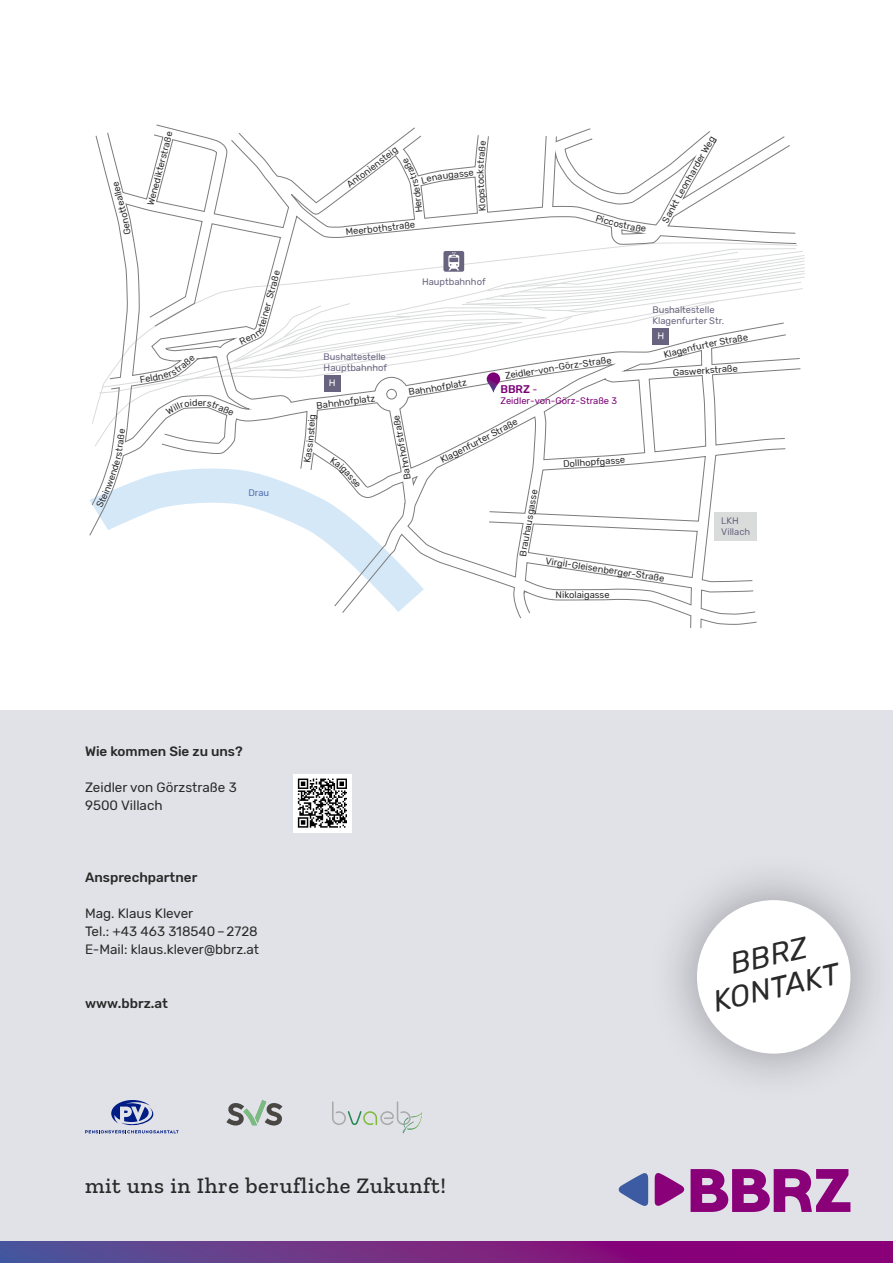
<style>
.page{position:relative;width:893px;height:1263px;background:#fff}
.page>*{position:absolute;margin:0;border:0;box-sizing:border-box;transform-origin:0 0}
.t1{font:italic 29.85px/32.5px "Rubik";color:#292929;text-align:center}
.t2{font:500 22.5px "Zilla Slab";letter-spacing:.03em;color:#292929}
.Fließtext_Rubik_9pt{font:13.5px "Rubik";color:#292929}
.Überschrift_3_Rubik{font:500 13.5px "Rubik";color:#292929}
.t3{font:500 11.1px "Rubik";color:#7b0076}
.t4{font:9.45px "Rubik";letter-spacing:-.005em;color:#292929}
.t5{font:9.45px/11.2px "Rubik";color:#68647f}
.t6{font:9.45px "Rubik";color:#7b0076}
.t7{font:9.45px "Rubik";color:#536eaf}
.s1{font-weight:400;font-size:10.2px}
</style>
<div class="page">
<div style="left:0;top:710px;width:893px;height:553px;background:#e1e2e8"></div>
<svg style="left:0;top:1242px;width:893px;height:21px;background:#742583"></svg>
<svg style="left:89px;top:125px;width:709px;height:504px"></svg>
<svg style="left:524px;top:590px;width:3px;height:4px"></svg>
<div style="left:715px;top:512px;width:42px;height:29px;background:#dadcdc"></div>
<div style="left:647px;top:850px;width:246px;height:253px;background:#000;opacity:.35"></div>
<div style="left:697px;top:900px;width:153px;height:153px;background:#fff;border-radius:50%"></div>
<div style="left:293px;top:774px;width:58px;height:58px;background:#fff"></div>
<svg style="left:298px;top:778px;width:49px;height:50px"></svg>
<svg style="left:85px;top:1100px;width:93px;height:33px"></svg>
<svg style="left:332px;top:1101px;width:90px;height:32px"></svg>
<svg style="left:226px;top:1100px;width:56px;height:25px"></svg>
<svg style="left:619px;top:1173px;width:29px;height:33px"></svg>
<svg style="left:655px;top:1173px;width:29px;height:33px"></svg>
<svg style="left:691px;top:1169px;width:159px;height:43px"></svg>
<svg style="left:166px;top:399px;width:46px;height:15px"></svg>
<svg style="left:228px;top:409px;width:6px;height:6px"></svg>
<svg style="left:96px;top:452px;width:26px;height:56px"></svg>
<svg style="left:120px;top:429px;width:5px;height:5px"></svg>
<svg style="left:477px;top:141px;width:9px;height:43px"></svg>
<svg style="left:330px;top:457px;width:30px;height:31px"></svg>
<svg style="left:308px;top:414px;width:9px;height:26px"></svg>
<svg style="left:403px;top:468px;width:8px;height:11px"></svg>
<svg style="left:394px;top:415px;width:8px;height:16px"></svg>
<svg style="left:564px;top:460px;width:5px;height:7px"></svg>
<svg style="left:611px;top:458px;width:14px;height:6px"></svg>
<svg style="left:520px;top:550px;width:7px;height:6px"></svg>
<svg style="left:595px;top:593px;width:14px;height:5px"></svg>
<svg style="left:167px;top:132px;width:6px;height:5px"></svg>
<svg style="left:403px;top:157px;width:51px;height:55px"></svg>
<svg style="left:596px;top:214px;width:50px;height:18px"></svg>
<svg style="left:662px;top:216px;width:8px;height:10px"></svg>
<svg style="left:706px;top:136px;width:11px;height:11px"></svg>
<svg style="left:123px;top:218px;width:8px;height:17px"></svg>
<svg style="left:102px;top:251px;width:703px;height:142px"></svg>
<svg style="left:440px;top:453px;width:14px;height:10px"></svg>
<svg style="left:487px;top:419px;width:31px;height:21px"></svg>
<p class="t4" style="left:120px;top:220px;width:40px;rotate:-105deg">otteal el e</p>
<p class="t4" style="left:145px;top:204px;width:73px;rotate:-75deg">Wenedikterstraß</p>
<p class="t4" style="left:114px;top:451px;width:19px;rotate:-82deg">traß</p>
<p class="t4" style="left:259px;top:317px;width:52px;rotate:-75deg">iner Straße</p>
<p class="t4" style="left:203px;top:397px;width:5px">r</p>
<p class="t4" style="left:214px;top:399px;width:19px;rotate:22deg">traß</p>
<p class="t7" style="left:248px;top:488px;width:22px">Drau</p>
<p class="t4" style="left:344px;top:181px;width:63px;rotate:-37deg">Antoniensteig</p>
<p class="t4" style="left:345px;top:226px;width:71px;rotate:-6deg">Meerbothstraße</p>
<p class="t4" style="left:453px;top:169px;width:22px;rotate:-6deg">asse</p>
<p class="t4" style="left:477px;top:212px;width:29px;rotate:-94deg">K ol pst</p>
<p class="t4" style="left:684px;top:176px;width:40px;rotate:-60deg">harder W</p>
<p class="t4" style="left:663px;top:214px;width:45px;rotate:-61deg">ankt Leon</p>
<p class="t5" style="left:422px;top:277px;width:65px">Hauptbahnhof</p>
<p class="t5" style="left:324px;top:351px;width:65px">Bushaltestelle<br>Hauptbahnhof</p>
<p class="t4" style="left:316px;top:400px;width:60px;rotate:-7deg">Bahnhofplatz</p>
<p class="t4" style="left:408px;top:387px;width:60px;rotate:-10deg">Bahnhofplatz</p>
<p class="t4" style="left:302px;top:462px;width:24px;rotate:-82deg">Kassi</p>
<p class="t4" style="left:401px;top:469px;width:39px;rotate:-101deg">hnhofstr</p>
<p class="t4" style="left:450px;top:450px;width:40px;rotate:-27deg">genfurte</p>
<p class="t4" style="left:517px;top:368px;width:49px;rotate:-9deg">dler-von-G</p>
<p class="t4" style="left:564px;top:361px;width:43px;rotate:-8deg">örz-Straß</p>
<p class="t3" style="left:500px;top:382px;width:39px">BBRZ <span class="s1">-</span></p>
<p class="t6" style="left:500px;top:395px;width:118px">Zeidler-von-Görz-Straße 3</p>
<p class="t4" style="left:518px;top:549px;width:63px;rotate:-80deg">rauhausgasse</p>
<p class="t4" style="left:569px;top:458px;width:42px;rotate:-3deg">ollhopfga</p>
<p class="t5" style="left:652px;top:304px;width:73px">Bushaltestelle<br>Klagenfurter Str.</p>
<p class="t4" style="left:663px;top:350px;width:35px;rotate:-15deg">Klagenf</p>
<p class="t4" style="left:719px;top:336px;width:30px;rotate:-10deg">Straße</p>
<p class="t4" style="left:672px;top:367px;width:66px;rotate:-4deg">Gaswerkstraße</p>
<p class="t5" style="left:721px;top:516px;width:31px;line-height:10.2px">LKH<br>Villach</p>
<p class="t4" style="left:547px;top:555px;width:122px;rotate:9deg">Virgil-Gleisenberger-Straße</p>
<p class="t4" style="left:556px;top:590px;width:41px">Nikolaiga</p>
<h3 class="Überschrift_3_Rubik" style="left:85px;top:744px;width:159px">Wie kommen Sie zu uns?</h3>
<p class="Fließtext_Rubik_9pt" style="left:85px;top:780px;width:153px">Zeidler von Görzstraße 3</p>
<p class="Fließtext_Rubik_9pt" style="left:85px;top:798px;width:79px">9500 Villach</p>
<h3 class="Überschrift_3_Rubik" style="left:85px;top:870px;width:114px">Ansprechpartner</h3>
<p class="Fließtext_Rubik_9pt" style="left:85px;top:906px;width:110px">Mag. Klaus Klever</p>
<p class="Fließtext_Rubik_9pt" style="left:85px;top:924px;width:174px">Tel.: +43 463 318540–2728</p>
<p class="Fließtext_Rubik_9pt" style="left:85px;top:942px;width:176px">E-Mail: klaus.klever@bbrz.at</p>
<h3 class="Überschrift_3_Rubik" style="left:85px;top:996px;width:84px">www.bbrz.at</h3>
<h1 class="t1" style="left:703px;top:955px;width:130px;rotate:-13deg">BBRZ<br>KONTAKT</h1>
<h2 class="t2" style="left:85px;top:1173px;width:362px">mit uns in Ihre berufliche Zukunft!</h2>
</div>
